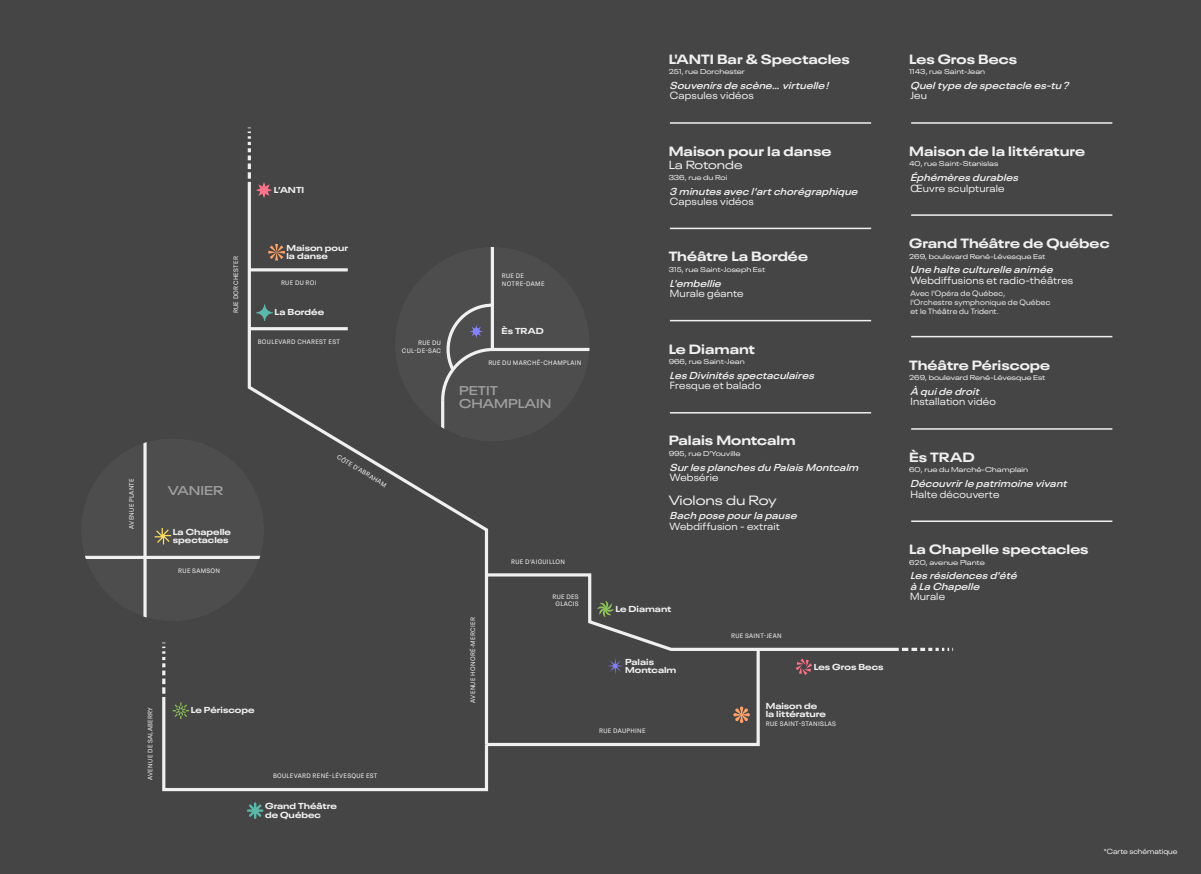
<style>
.page{position:relative;width:1201px;height:874px;background:#fff}
.page>*{position:absolute;margin:0;border:0;box-sizing:border-box;transform-origin:0 0}
.t1{font:700 expanded 13.31px "Neue Plak";color:#f0f0f0}
.t2{font:expanded 13.31px "Neue Plak";color:#f0f0f0}
.t3{font:600 expanded 12.69px/12.8px "Neue Plak";color:#f0f0f0}
.t4{font:expanded 11.75px "Neue Plak";color:#f0f0f0}
.t5{font:expanded 10.31px "Neue Plak";letter-spacing:.02em;color:#f0f0f0}
.t6{font:italic 600 expanded 10px "Neue Plak";color:#f0f0f0}
.t7{font:700 expanded 8.62px/8.1px "Neue Plak";color:#f0f0f0}
.t8{font:expanded 7.69px/9.2px "Neue Plak";letter-spacing:.02em;color:#f0f0f0}
.t9{font:expanded 7.38px "Neue Plak";color:#f0f0f0}
.t10{font:expanded 7.06px "Neue Plak";color:#f0f0f0}
.t11{font:6.38px/7.6px "Neue Plak Text";letter-spacing:.05em;color:#f0f0f0;text-align:center}
</style>
<div class="page">
<div style="left:0;top:0;width:1200px;height:873px;background:#454545"></div>
<svg style="left:247px;top:182px;width:242px;height:389px"></svg>
<svg style="left:268px;top:244px;width:17px;height:16px"></svg>
<svg style="left:256px;top:304px;width:17px;height:17px"></svg>
<svg style="left:247px;top:802px;width:16px;height:16px"></svg>
<div style="left:81px;top:438px;width:183px;height:183px;background:#4d4d4d;border-radius:50%"></div>
<svg style="left:143px;top:442px;width:4px;height:176px"></svg>
<svg style="left:85px;top:555px;width:179px;height:4px"></svg>
<svg style="left:155px;top:528px;width:16px;height:16px"></svg>
<svg style="left:162px;top:571px;width:791px;height:221px"></svg>
<svg style="left:248px;top:127px;width:24px;height:71px"></svg>
<div style="left:395px;top:247px;width:194px;height:194px;background:#4d4d4d;border-radius:50%"></div>
<svg style="left:490px;top:247px;width:4px;height:55px"></svg>
<hr style="left:492px;top:348px;width:97px;height:3px;background:#f0f0f0">
<hr style="left:441px;top:400px;width:3px;height:41px;background:#f0f0f0">
<svg style="left:441px;top:302px;width:55px;height:101px"></svg>
<hr style="left:669px;top:122px;width:202px;height:2px;background:#f0f0f0">
<hr style="left:911px;top:122px;width:201px;height:2px;background:#f0f0f0">
<hr style="left:911px;top:214px;width:201px;height:2px;background:#f0f0f0">
<hr style="left:911px;top:336px;width:201px;height:1px;background:#f0f0f0">
<hr style="left:911px;top:428px;width:201px;height:1px;background:#f0f0f0">
<hr style="left:911px;top:520px;width:201px;height:2px;background:#f0f0f0">
<hr style="left:669px;top:228px;width:202px;height:1px;background:#f0f0f0">
<hr style="left:669px;top:320px;width:202px;height:1px;background:#f0f0f0">
<hr style="left:669px;top:412px;width:202px;height:1px;background:#f0f0f0">
<p class="t7" style="left:274px;top:185px;width:32px">L’ANTI</p>
<p class="t11" style="left:231px;top:313px;width:58px;rotate:-90deg">RUE DORCHESTER</p>
<p class="t7" style="left:286px;top:243px;width:63px">Maison pour la danse</p>
<p class="t11" style="left:281px;top:278px;width:37px">RUE DU ROI</p>
<p class="t7" style="left:274px;top:307px;width:51px">La Bordée</p>
<p class="t11" style="left:258px;top:337px;width:84px">BOULEVARD CHAREST EST</p>
<p class="t11" style="left:402px;top:339px;width:41px;text-align:right">RUE DU<br>CUL-DE-SAC</p>
<p class="t11" style="left:127px;top:529px;width:52px;rotate:-90deg">AVENUE PLANTE</p>
<p class="t3" style="left:168px;top:482px;width:57px">VANIER</p>
<p class="t7" style="left:173px;top:527px;width:60px">La Chapelle spectacles</p>
<p class="t11" style="left:178px;top:566px;width:43px">RUE SAMSON</p>
<p class="t11" style="left:340px;top:452px;width:58px;rotate:31deg">CÔTE D’ABRAHAM</p>
<p class="t11" style="left:146px;top:779px;width:74px;rotate:-90deg">AVENUE DE SALABERRY</p>
<p class="t7" style="left:191px;top:705px;width:65px">Le Périscope</p>
<p class="t11" style="left:273px;top:771px;width:106px">BOULEVARD RENÉ-LÉVESQUE EST</p>
<p class="t7" style="left:265px;top:801px;width:73px">Grand Théâtre de Québec</p>
<p class="t11" style="left:502px;top:271px;width:44px;text-align:left">RUE DE<br>NOTRE-DAME</p>
<p class="t7" style="left:501px;top:326px;width:44px">Ès TRAD</p>
<p class="t11" style="left:488px;top:358px;width:95px">RUE DU MARCHÉ-CHAMPLAIN</p>
<p class="t3" style="left:459px;top:383px;width:93px">PETIT<br>CHAMPLAIN</p>
<p class="t11" style="left:468px;top:702px;width:87px;rotate:-90deg">AVENUE HONORÉ-MERCIER</p>
<p class="t11" style="left:511px;top:556px;width:55px">RUE D'AIGUILLON</p>
<p class="t11" style="left:552px;top:592px;width:28px">RUE DES<br>GLACIS</p>
<h1 class="t1" style="left:668px;top:48px;width:183px">L'ANTI Bar &amp; Spectacles</h1>
<p class="t10" style="left:668px;top:66px;width:78px">251, rue Dorchester</p>
<p class="t6" style="left:669px;top:77px;width:164px">Souvenirsde scène… virtuelle!</p>
<p class="t5" style="left:669px;top:88px;width:85px">Capsules vidéos</p>
<h1 class="t1" style="left:668px;top:140px;width:164px">Maison pour la danse</h1>
<p class="t4" style="left:668px;top:155px;width:75px">La Rotonde</p>
<p class="t10" style="left:668px;top:171px;width:60px">336, rue du Roi</p>
<p class="t6" style="left:669px;top:183px;width:193px">3 minutesavec l'artchorégraphique</p>
<p class="t5" style="left:669px;top:193px;width:85px">Capsules vidéos</p>
<h1 class="t1" style="left:668px;top:245px;width:141px">Théâtre La Bordée</h1>
<p class="t10" style="left:668px;top:264px;width:98px">315, rue Saint-Joseph Est</p>
<p class="t6" style="left:669px;top:275px;width:56px">L'embellie</p>
<p class="t5" style="left:669px;top:285px;width:75px">Murale géante</p>
<h1 class="t1" style="left:668px;top:337px;width:88px">Le Diamant</h1>
<p class="t10" style="left:668px;top:356px;width:78px">966, rue Saint-Jean</p>
<p class="t6" style="left:669px;top:367px;width:149px">LesDivinitésspectaculaires</p>
<p class="t5" style="left:669px;top:377px;width:93px">Fresque et balado</p>
<h1 class="t1" style="left:668px;top:429px;width:128px">Palais Montcalm</h1>
<p class="t10" style="left:668px;top:448px;width:73px">995, rue D'Youville</p>
<p class="t6" style="left:669px;top:459px;width:194px">Surlesplanchesdu PalaisMontcalm</p>
<p class="t5" style="left:669px;top:469px;width:50px">Websérie</p>
<h1 class="t2" style="left:668px;top:489px;width:109px">Violons du Roy</h1>
<p class="t6" style="left:669px;top:507px;width:132px">Bach pose pourla pause</p>
<p class="t5" style="left:669px;top:518px;width:112px">Webdiffusion - extrait</p>
<p class="t7" style="left:615px;top:603px;width:57px">Le Diamant</p>
<p class="t7" style="left:625px;top:656px;width:53px">Palais<br>Montcalm</p>
<p class="t11" style="left:599px;top:726px;width:48px">RUE DAUPHINE</p>
<p class="t11" style="left:731px;top:631px;width:52px">RUE SAINT-JEAN</p>
<p class="t7" style="left:813px;top:661px;width:71px">Les Gros Becs</p>
<p class="t7" style="left:765px;top:701px;width:62px">Maison de la littérature</p>
<p class="t11" style="left:765px;top:719px;width:71px">RUE SAINT-STANISLAS</p>
<h1 class="t1" style="left:909px;top:48px;width:109px">Les Gros Becs</h1>
<p class="t10" style="left:909px;top:66px;width:77px">1143, rue Saint-Jean</p>
<p class="t6" style="left:910px;top:77px;width:163px">Queltype de spectacle es-tu?</p>
<p class="t5" style="left:910px;top:88px;width:18px">Jeu</p>
<h1 class="t1" style="left:909px;top:140px;width:177px">Maison de la littérature</h1>
<p class="t10" style="left:909px;top:158px;width:90px">40, rue Saint-Stanislas</p>
<p class="t6" style="left:910px;top:170px;width:113px">Éphémèresdurables</p>
<p class="t5" style="left:910px;top:180px;width:96px">Œuvre sculpturale</p>
<h1 class="t1" style="left:909px;top:232px;width:202px">Grand Théâtre de Québec</h1>
<p class="t10" style="left:909px;top:250px;width:138px">269, boulevard René-Lévesque Est</p>
<p class="t6" style="left:910px;top:262px;width:147px">Une halte culturelle animée</p>
<p class="t5" style="left:910px;top:272px;width:164px">Webdiffusions et radio-théâtres</p>
<p class="t8" style="left:910px;top:287px;width:141px">Avec l’Opéra de Québec,<br>l’Orchestre symphonique de Québec et le Théâtre du Trident.</p>
<h1 class="t1" style="left:909px;top:353px;width:142px">Théâtre Périscope</h1>
<p class="t10" style="left:909px;top:372px;width:138px">269, boulevard René-Lévesque Est</p>
<p class="t6" style="left:910px;top:383px;width:74px">À quide droit</p>
<p class="t5" style="left:910px;top:393px;width:87px">Installation vidéo</p>
<h1 class="t1" style="left:909px;top:446px;width:67px">Ès TRAD</h1>
<p class="t10" style="left:909px;top:464px;width:120px">60, rue du Marché-Champlain</p>
<p class="t6" style="left:910px;top:475px;width:161px">Découvrirle patrimoine vivant</p>
<p class="t5" style="left:910px;top:486px;width:90px">Halte découverte</p>
<h1 class="t1" style="left:909px;top:538px;width:181px">La Chapelle spectacles</h1>
<p class="t10" style="left:909px;top:556px;width:77px">620, avenue Plante</p>
<p class="t6" style="left:910px;top:578px;width:74px">à La Chapelle</p>
<p class="t6" style="left:909px;top:568px;width:111px">Lesrésidencesd'été</p>
<p class="t5" style="left:910px;top:588px;width:36px">Murale</p>
<p class="t9" style="left:1103px;top:845px;width:75px">*Carte schématique</p>
</div>
